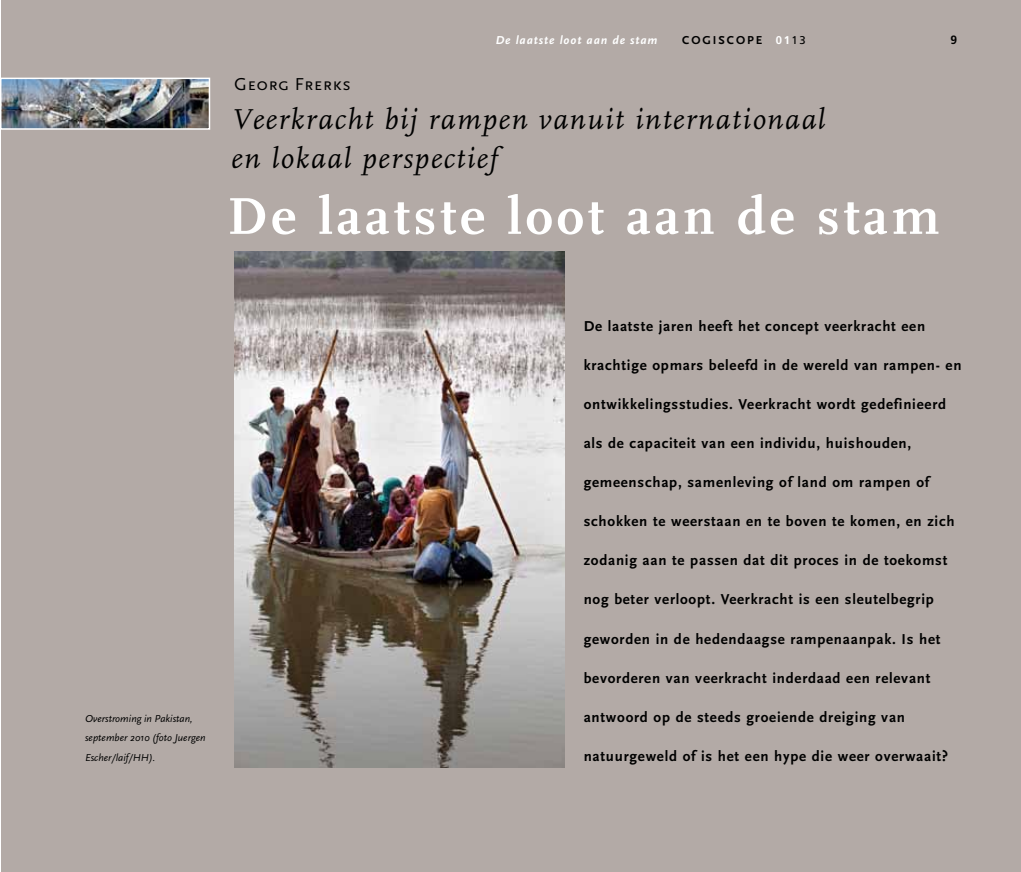
<style>
.page{position:relative;width:1021px;height:872px;background:#fff}
.page>*{position:absolute;margin:0;border:0;box-sizing:border-box;transform-origin:0 0}
.t1{font:700 54px "FF Scala";letter-spacing:.07em;color:#fff}
.t2{font:italic 30px/39px "FF Scala";letter-spacing:.05em;color:#000}
.t3{font:18px "Scala Sans Pro";letter-spacing:.025em;color:#000}
.t4{font:700 15px "Scala Sans Pro";letter-spacing:.05em;color:#000}
.t5{font:italic 700 12px "Scala Sans Pro";letter-spacing:.075em;color:#fff}
.t6{font:700 12px "Scala Sans Pro";letter-spacing:.16em;color:#000}
.t7{font:700 12px "Frutiger LT Std";color:#000}
.t8{font:italic 10.5px/19.5px "Scala Sans Pro";color:#000}
.s1{font-family:"Frutiger LT Std";font-size:11.25px;color:#fff}
.s2{font-family:"Frutiger LT Std";font-weight:400;font-size:11.25px}
</style>
<div class="page">
<div style="left:1px;top:0;width:1019px;height:872px;background:#b3aaa6"></div>
<img style="left:3px;top:81px;width:204px;height:46px">
<div style="left:0;top:78px;width:210px;height:52px;border:2px solid #fff"></div>
<img style="left:234px;top:252px;width:330px;height:515px">
<p class="t3" style="left:234px;top:73px;width:118px">Georg Frerks</p>
<p class="t5" style="left:496px;top:32px;width:163px">De laatste loot aan de stam</p>
<p class="t6" style="left:682px;top:33px;width:125px">cogiscope <span class="s1">01</span><span class="s2">13</span></p>
<p class="t7" style="left:950px;top:32px;width:8px">9</p>
<h2 class="t2" style="left:231px;top:100px;width:595px">Veerkracht bij rampen vanuit internationaal en lokaal perspectief</h2>
<h1 class="t1" style="left:227px;top:186px;width:713px">De laatste loot aan de stam</h1>
<p class="t8" style="left:85px;top:708px;width:122px">Overstroming in Pakistan, september 2010 (foto Juergen<br>Escher/laif/HH).</p>
<p class="t4" style="left:583px;top:318px;width:343px">De laatste jaren heeft het concept veerkracht een</p>
<p class="t4" style="left:583px;top:357px;width:379px">krachtige opmars beleefd in de wereld van rampen- en</p>
<p class="t4" style="left:583px;top:396px;width:364px">ontwikkelingsstudies. Veerkracht wordt gedefinieerd</p>
<p class="t4" style="left:583px;top:435px;width:329px">als de capaciteit van een individu, huishouden,</p>
<p class="t4" style="left:583px;top:474px;width:347px">gemeenschap, samenleving of land om rampen of</p>
<p class="t4" style="left:583px;top:513px;width:372px">schokken te weerstaan en te boven te komen, en zich</p>
<p class="t4" style="left:583px;top:552px;width:365px">zodanig aan te passen dat dit proces in de toekomst</p>
<p class="t4" style="left:583px;top:591px;width:352px">nog beter verloopt. Veerkracht is een sleutelbegrip</p>
<p class="t4" style="left:583px;top:630px;width:358px">geworden in de hedendaagse rampenaanpak. Is het</p>
<p class="t4" style="left:583px;top:669px;width:348px">bevorderen van veerkracht inderdaad een relevant</p>
<p class="t4" style="left:583px;top:708px;width:323px">antwoord op de steeds groeiende dreiging van</p>
<p class="t4" style="left:583px;top:747px;width:366px">natuurgeweld of is het een hype die weer overwaait?</p>
</div>
